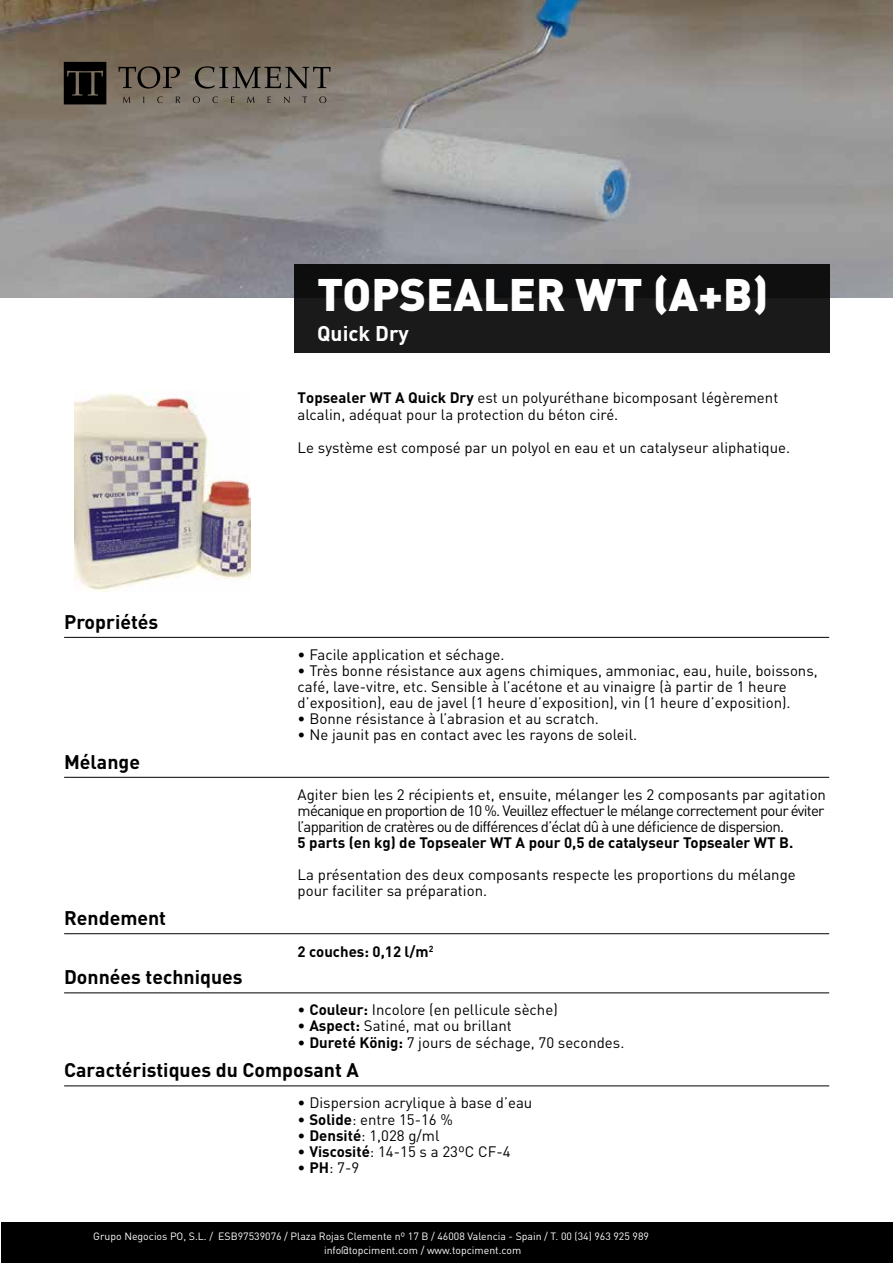
<style>
.page{position:relative;width:893px;height:1263px;background:#fff}
.page>*{position:absolute;margin:0;border:0;box-sizing:border-box;transform-origin:0 0}
.t1{font:900 45px "DIN";color:#fff}
.t2{font:700 21px "DIN";color:#fff}
.t3{font:700 19.5px "DIN";color:#000101}
.t4{font:15px/16px "DIN";color:#000}
.t5{font:700 15px "DIN";color:#000}
.t6{font:10.5px/13.2px "DIN";color:#fff}
.s1{font-weight:700}
</style>
<div class="page">
<div style="left:1px;top:1222px;width:892px;height:41px;background:#000"></div>
<img style="left:75px;top:391px;width:176px;height:201px">
<img style="left:0;top:0;width:893px;height:298px">
<div style="left:294px;top:264px;width:535px;height:88px;background:#1a1a1a"></div>
<svg style="left:118px;top:66px;width:62px;height:23px"></svg>
<svg style="left:195px;top:66px;width:136px;height:23px;background:#625c53"></svg>
<svg style="left:123px;top:96px;width:7px;height:7px"></svg>
<svg style="left:157px;top:96px;width:6px;height:7px"></svg>
<svg style="left:176px;top:97px;width:4px;height:6px"></svg>
<svg style="left:193px;top:96px;width:7px;height:7px"></svg>
<svg style="left:212px;top:96px;width:6px;height:7px"></svg>
<svg style="left:231px;top:97px;width:3px;height:6px"></svg>
<svg style="left:247px;top:96px;width:7px;height:7px"></svg>
<svg style="left:268px;top:97px;width:3px;height:6px"></svg>
<svg style="left:284px;top:96px;width:6px;height:7px"></svg>
<svg style="left:302px;top:97px;width:5px;height:6px"></svg>
<svg style="left:319px;top:96px;width:7px;height:7px"></svg>
<svg style="left:64px;top:62px;width:42px;height:42px;background:#100e0c"></svg>
<hr style="left:64px;top:637px;width:765px;height:1px;background:#000">
<hr style="left:64px;top:933px;width:765px;height:1px;background:#000">
<hr style="left:64px;top:777px;width:765px;height:1px;background:#000">
<hr style="left:64px;top:992px;width:765px;height:1px;background:#000">
<hr style="left:64px;top:1085px;width:765px;height:1px;background:#000">
<h1 class="t1" style="left:317px;top:265px;width:453px">TOPSEALER WT (A+B)</h1>
<h2 class="t2" style="left:317px;top:319px;width:93px">Quick Dry</h2>
<p class="t4" style="left:298px;top:389px;width:482px;line-height:16.5px"><span class="s1">Topsealer WT A Quick Dry</span> est un polyuréthane bicomposant légèrement alcalin, adéquat pour la protection du béton ciré.</p>
<p class="t4" style="left:298px;top:439px;width:494px">Le système est composé par un polyol en eau et un catalyseur aliphatique.</p>
<h3 class="t3" style="left:64px;top:609px;width:96px">Propriétés</h3>
<h3 class="t3" style="left:64px;top:749px;width:77px">Mélange</h3>
<h3 class="t3" style="left:64px;top:905px;width:104px">Rendement</h3>
<h3 class="t3" style="left:64px;top:965px;width:180px">Données techniques</h3>
<p class="t4" style="left:298px;top:646px;width:208px">• Facile application et séchage.</p>
<p class="t4" style="left:298px;top:662px;width:522px">• Très bonne résistance aux agens chimiques, ammoniac, eau, huile, boissons, café, lave-vitre, etc. Sensible à l’acétone et au vinaigre (à partir de 1 heure d’exposition), eau de javel (1 heure d’exposition), vin (1 heure d’exposition).</p>
<p class="t4" style="left:298px;top:710px;width:303px">• Bonne résistance à l’abrasion et au scratch.</p>
<p class="t4" style="left:298px;top:726px;width:341px">• Ne jaunit pas en contact avec les rayons de soleil.</p>
<p class="t4" style="left:298px;top:786px;width:530px;text-align:justify">Agiter bien les 2 récipients et, ensuite, mélanger les 2 composants par agitation mécanique en proportion de 10 %. Veuillez effectuer le mélange correctement pour éviter l’apparition de cratères ou de différences d’éclat dû à une déficience de dispersion.</p>
<p class="t5" style="left:298px;top:833px;width:497px">5 parts (en kg) de Topsealer WT A pour 0,5 de catalyseur Topsealer WT B.</p>
<p class="t4" style="left:298px;top:866px;width:500px">La présentation des deux composants respecte les proportions du mélange pour faciliter sa préparation.</p>
<p class="t5" style="left:298px;top:941px;width:137px">2 couches: 0,12 l/m<sup>2</sup></p>
<p class="t4" style="left:298px;top:1002px;width:262px">• <span class="s1">Couleur:</span> Incolore (en pellicule sèche)</p>
<p class="t4" style="left:298px;top:1018px;width:216px">• <span class="s1">Aspect:</span> Satiné, mat ou brillant</p>
<p class="t4" style="left:298px;top:1034px;width:328px">• <span class="s1">Dureté König:</span> 7 jours de séchage, 70 secondes.</p>
<h3 class="t3" style="left:64px;top:1058px;width:296px">Caractéristiques du Composant A</h3>
<p class="t4" style="left:298px;top:1095px;width:236px">• Dispersion acrylique à base d’eau</p>
<p class="t4" style="left:298px;top:1111px;width:157px">• <span class="s1">Solide</span>: entre 15-16 %</p>
<p class="t4" style="left:298px;top:1127px;width:143px">• <span class="s1">Densité</span>: 1,028 g/ml</p>
<p class="t4" style="left:298px;top:1143px;width:214px">• <span class="s1">Viscosité</span>: 14-15 s a 23ºC CF-4</p>
<p class="t4" style="left:298px;top:1159px;width:63px">• <span class="s1">PH</span>: 7-9</p>
<p class="t6" style="left:324px;top:1230px;width:326px;text-indent:-231px">Grupo Negocios PO, S.L. / ESB97539076 / Plaza Rojas Clemente nº 17 B / 46008 Valencia - Spain / T. 00 (34) 963 925 989 info@topciment.com / www.topciment.com</p>
</div>
